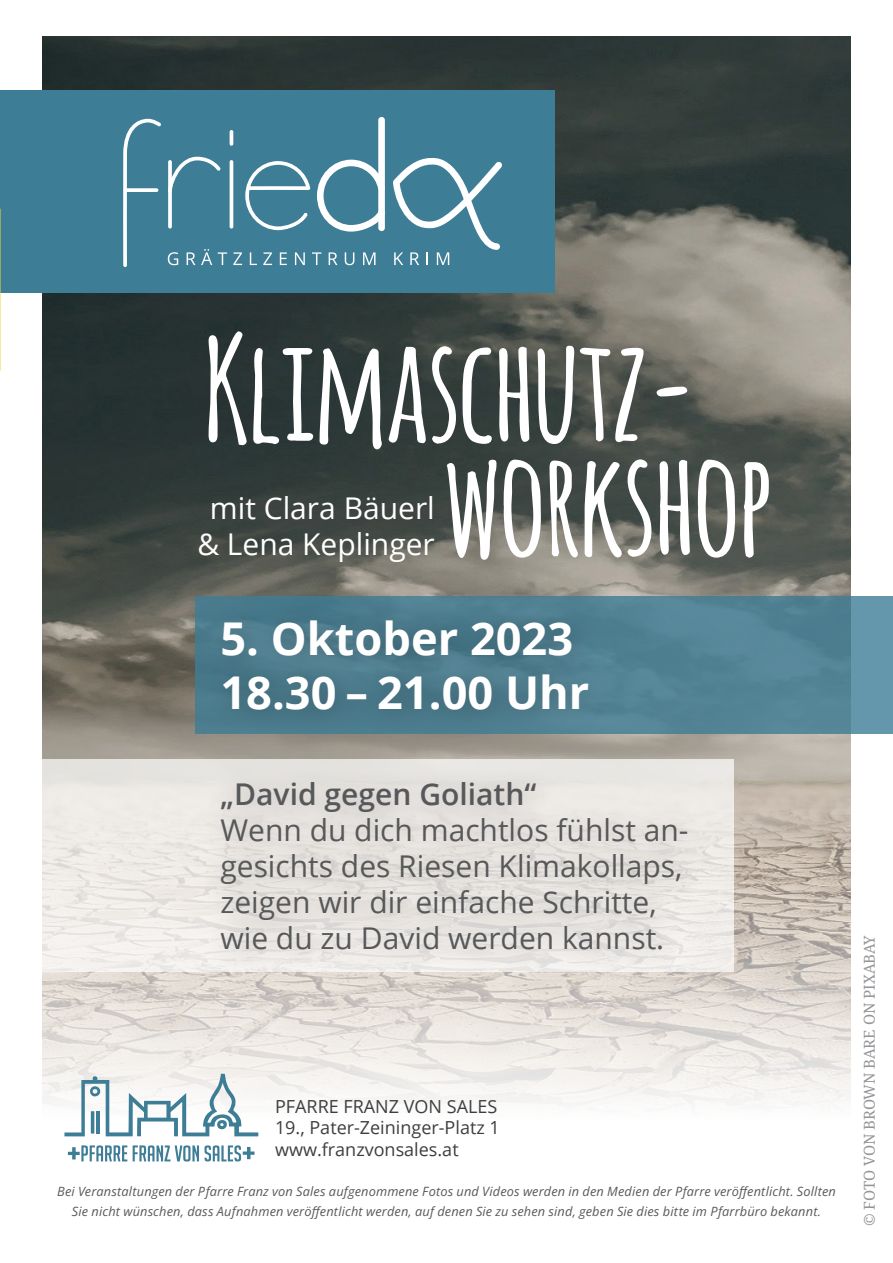
<style>
.page{position:relative;width:893px;height:1263px;background:#fff}
.page>*{position:absolute;margin:0;border:0;box-sizing:border-box;transform-origin:0 0}
.t1{font:700 141.75px/113.1px "Amatic";color:#fff}
.t2{font:700 45.15px/54.2px "Open Sans";color:#fff}
.t3{font:30px/36px "Open Sans";color:#57585a}
.t4{font:30px/36px "Open Sans";color:#fff;text-align:center}
.t5{font:600 30px "Open Sans";color:#57585a}
.t6{font:18px/21.6px "Open Sans";color:#3e3e3f}
.t7{font:15px "Droid Serif";color:#939598}
.t8{font:italic 12.75px/19.8px "Open Sans";letter-spacing:.015em;color:#57585a;text-align:center}
</style>
<div class="page">
<img style="left:42px;top:37px;width:809px;height:543px">
<svg style="left:42px;top:580px;width:851px;height:582px"></svg>
<svg style="left:42px;top:759px;width:691px;height:213px;background:#ede9e6"></svg>
<svg style="left:196px;top:596px;width:697px;height:137px;background:#548598"></svg>
<div style="left:0;top:90px;width:554px;height:203px;background:#3e7d96"></div>
<svg style="left:245px;top:161px;width:65px;height:69px"></svg>
<svg style="left:317px;top:160px;width:68px;height:72px"></svg>
<div style="left:378px;top:117px;width:7px;height:114px;background:#fff;border-radius:3px"></div>
<hr style="left:230px;top:160px;width:3px;height:69px;background:#fff;border-radius:2px">
<hr style="left:230px;top:130px;width:3px;height:16px;background:#fff;border-radius:2px">
<svg style="left:168px;top:160px;width:4px;height:69px"></svg>
<svg style="left:168px;top:157px;width:53px;height:36px"></svg>
<svg style="left:123px;top:119px;width:38px;height:148px"></svg>
<svg style="left:168px;top:252px;width:10px;height:13px"></svg>
<svg style="left:187px;top:252px;width:8px;height:13px"></svg>
<svg style="left:201px;top:249px;width:11px;height:16px"></svg>
<svg style="left:218px;top:252px;width:9px;height:13px"></svg>
<svg style="left:233px;top:252px;width:9px;height:13px"></svg>
<svg style="left:250px;top:252px;width:7px;height:13px"></svg>
<svg style="left:263px;top:252px;width:9px;height:13px"></svg>
<svg style="left:280px;top:252px;width:7px;height:13px"></svg>
<svg style="left:295px;top:252px;width:10px;height:13px"></svg>
<svg style="left:312px;top:252px;width:9px;height:13px"></svg>
<svg style="left:329px;top:252px;width:9px;height:13px"></svg>
<svg style="left:345px;top:252px;width:9px;height:13px"></svg>
<svg style="left:363px;top:252px;width:12px;height:13px"></svg>
<svg style="left:393px;top:158px;width:109px;height:107px"></svg>
<div style="left:202px;top:763px;width:509px;height:213px;background:#231f20;opacity:.3"></div>
<div style="left:180px;top:477px;width:279px;height:110px;background:#231f20;opacity:.3"></div>
<div style="left:203px;top:601px;width:410px;height:135px;background:#4b798a"></div>
<svg style="left:64px;top:1074px;width:194px;height:62px"></svg>
<svg style="left:68px;top:1145px;width:59px;height:16px"></svg>
<svg style="left:133px;top:1145px;width:121px;height:17px"></svg>
<h1 class="t1" style="left:445px;top:336px;width:330px;text-indent:-241px">Klimaschutz&shy;workshop</h1>
<h3 class="t4" style="left:197px;top:493px;width:239px">mit Clara Bäuerl &amp; Lena Keplinger</h3>
<h2 class="t2" style="left:220px;top:612px;width:370px">5. Oktober 2023<br>18.30 – 21.00 Uhr</h2>
<h3 class="t5" style="left:220px;top:782px;width:317px">„David gegen Goliath“</h3>
<h3 class="t3" style="left:220px;top:815px;width:469px">Wenn du dich machtlos fühlst an&shy;gesichts des Riesen Klimakollaps, zeigen wir dir einfache Schritte, wie du zu David werden kannst.</h3>
<h3 class="t6" style="left:275px;top:1097px;width:226px">PFARRE FRANZ VON SALES<br>19., Pater-Zeininger-Platz 1 www.franzvonsales.at</h3>
<p class="t8" style="left:57px;top:1181px;width:780px">Bei Veranstaltungen der Pfarre Franz von Sales aufgenommene Fotos und Videos werden in den Medien der Pfarre veröffentlicht. Sollten<br>Sie nicht wünschen, dass Aufnahmen veröffentlicht werden, auf denen Sie zu sehen sind, geben Sie dies bitte im Pfarrbüro bekannt.</p>
<p class="t7" style="left:861px;top:1226px;width:292px;rotate:-90deg">© FOTO VON BROWN BARE ON PIXABAY</p>
</div>
